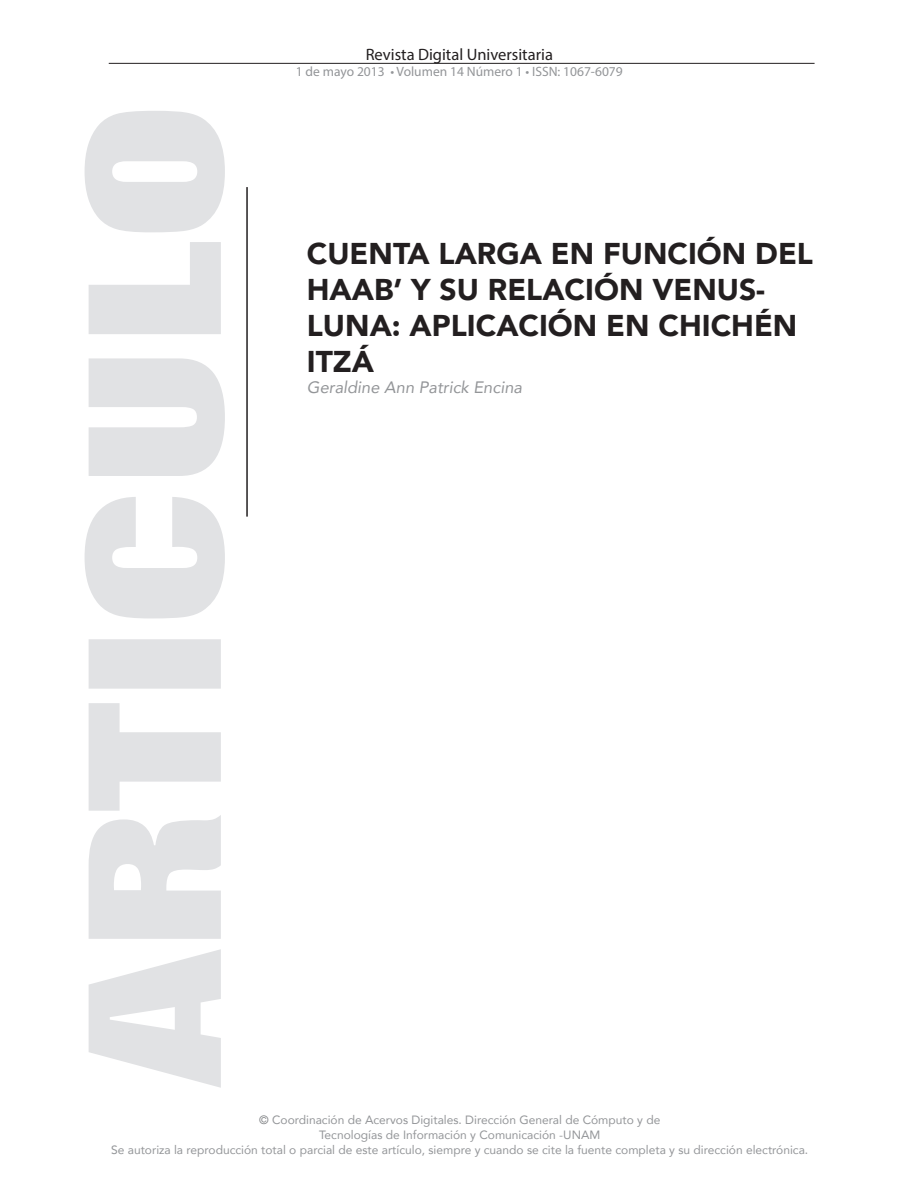
<style>
.page{position:relative;width:918px;height:1188px;background:#fff}
.page>*{position:absolute;margin:0;border:0;box-sizing:border-box;transform-origin:0 0}
.caratula_titulo{font:900 30px/36px "Avenir";color:#231f20}
.t1{font:16.5px "Myriad Pro";color:#231f20}
.caratula_titulo-2{font:italic 16.5px "Avenir";color:#939598}
.t2{font:13.5px "Myriad Pro";color:#939598}
.t3{font:12px/15px "Avenir";color:#939598;text-align:center}
.s1{color:#808285}
</style>
<div class="page">
<hr style="left:109px;top:63px;width:706px;height:1px;background:#231f20">
<svg style="left:85px;top:111px;width:140px;height:977px;fill:#e1e2e4"></svg>
<hr style="left:246px;top:187px;width:2px;height:330px;background:#231f20">
<h2 class="t1" style="left:366px;top:44px;width:189px">Revista Digital Universitaria</h2>
<p class="t2" style="left:296px;top:63px;width:328px">1 de mayo 2013 • Volumen 14 Número 1 • ISSN: 1067-6079</p>
<p class="caratula_titulo" style="left:307px;top:235px;width:508px">CUENTA LARGA EN FUNCIÓN DEL</p>
<p class="caratula_titulo" style="left:307px;top:271px;width:492px">HAAB’ Y SU RELACIÓN VENUS-<br>LUNA: APLICACIÓN EN CHICHÉN<br>ITZÁ</p>
<p class="caratula_titulo-2" style="left:307px;top:377px;width:217px">Geraldine Ann Patrick Encina</p>
<p class="t3" style="left:111px;top:1112px;width:699px"><span class="s1">©</span> Coordinación de Acervos Digitales. Dirección General de Cómputo y de<br>Tecnologías de Información y Comunicación -UNAM<br>Se autoriza la reproducción total o parcial de este artículo, siempre y cuando se cite la fuente completa y su dirección electrónica.</p>
</div>
